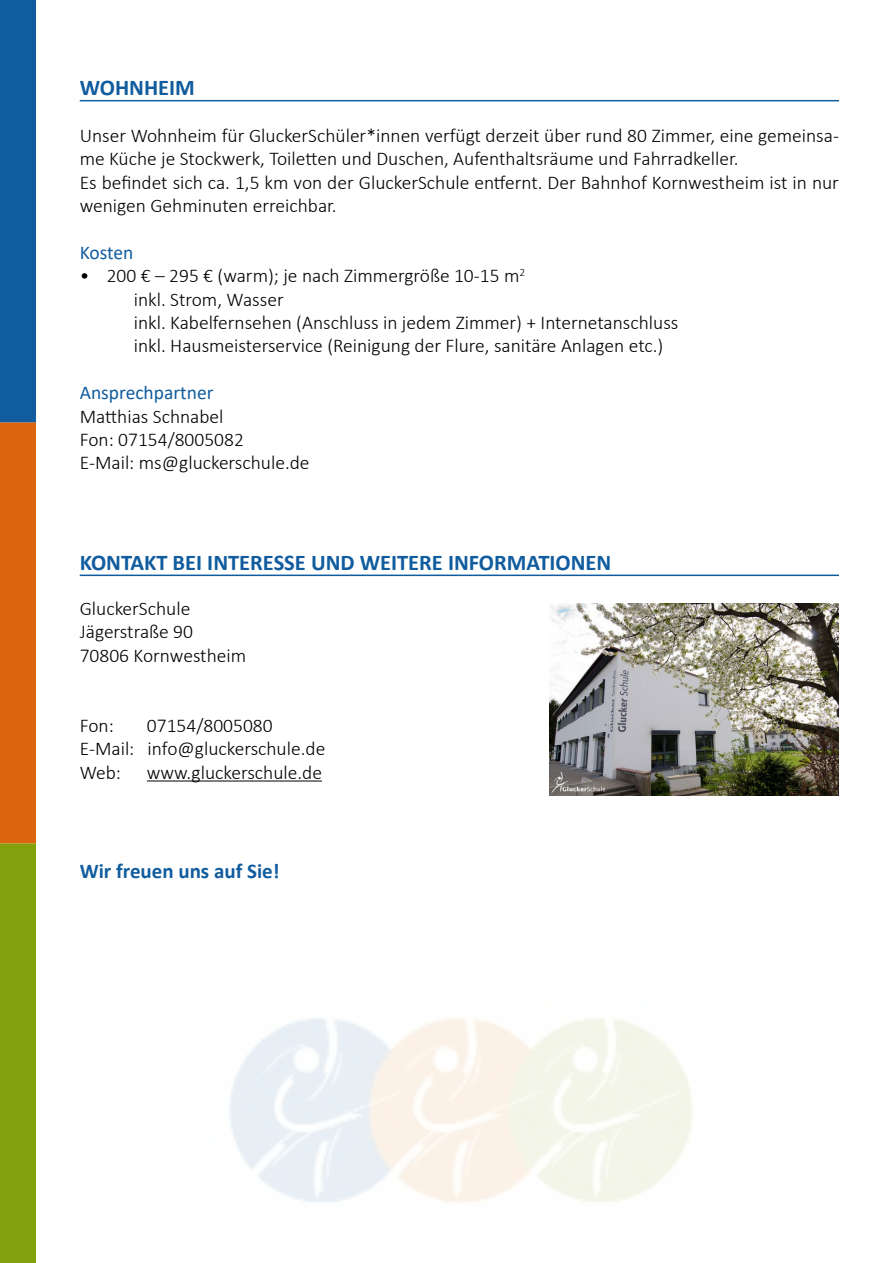
<style>
.page{position:relative;width:893px;height:1263px;background:#fff}
.page>*{position:absolute;margin:0;border:0;box-sizing:border-box;transform-origin:0 0}
.t1{font:700 22.5px "Calibri";color:#105c9e}
.t2{font:700 21px "Calibri";color:#105c9e}
.t3{font:300 19.5px/23.4px "Calibri";color:#000}
.t4{font:19.5px "Calibri";color:#105c9e}
</style>
<div class="page">
<div style="left:0;top:843px;width:36px;height:420px;background:#83a10d"></div>
<div style="left:0;top:422px;width:36px;height:421px;background:#dd650f"></div>
<div style="left:0;top:0;width:36px;height:422px;background:#105c9e"></div>
<hr style="left:147px;top:780px;width:175px;height:1px;background:#000">
<hr style="left:80px;top:100px;width:759px;height:1px;background:#105c9e">
<hr style="left:80px;top:575px;width:759px;height:1px;background:#105c9e">
<img style="left:549px;top:604px;width:290px;height:192px">
<p class="t1" style="left:80px;top:72px;width:117px">WOHNHEIM</p>
<p class="t3" style="left:80px;top:123px;width:761px">Unser Wohnheim für GluckerSchüler*innen verfügt derzeit über rund 80 Zimmer, eine gemeinsa&shy;me Küche je Stockwerk, Toiletten und Duschen, Aufenthaltsräume und Fahrradkeller.<br>Es befindet sich ca. 1,5 km von der GluckerSchule entfernt. Der Bahnhof Kornwestheim ist in nur wenigen Gehminuten erreichbar.</p>
<p class="t4" style="left:80px;top:239px;width:55px">Kosten</p>
<p class="t3" style="left:134px;top:264px;width:546px;text-indent:-54px">• 200 € – 295 € (warm); je nach Zimmergröße 10-15 m<sup>2<br></sup>inkl. Strom, Wasser<br>inkl. Kabelfernsehen (Anschluss in jedem Zimmer) + Internetanschluss inkl. Hausmeisterservice (Reinigung der Flure, sanitäre Anlagen etc.)</p>
<p class="t4" style="left:80px;top:379px;width:135px">Ansprechpartner</p>
<p class="t3" style="left:80px;top:404px;width:231px">Matthias Schnabel<br>Fon: 07154/8005082<br>E-Mail: ms@gluckerschule.de</p>
<p class="t1" style="left:80px;top:546px;width:533px">KONTAKT BEI INTERESSE UND WEITERE INFORMATIONEN</p>
<p class="t3" style="left:80px;top:596px;width:168px">GluckerSchule<br>Jägerstraße 90<br>70806 Kornwestheim</p>
<p class="t3" style="left:80px;top:713px;width:247px;text-indent:67px">07154/8005080<br>E-Mail: info@gluckerschule.de<br>Web:</p>
<p class="t3" style="left:80px;top:713px;width:36px">Fon:</p>
<p class="t3" style="left:147px;top:760px;width:177px">www.gluckerschule.de</p>
<p class="t2" style="left:80px;top:856px;width:201px">Wir freuen uns auf Sie!</p>
</div>
